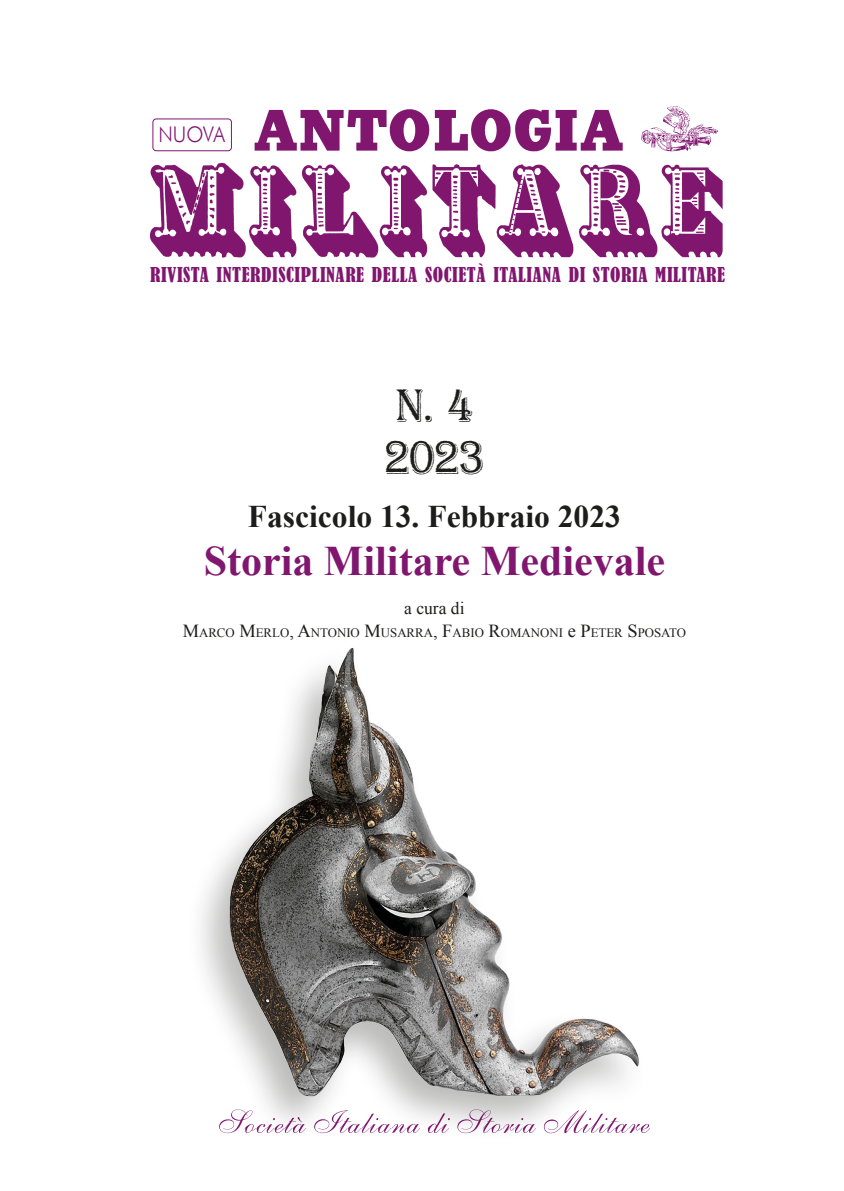
<style>
.page{position:relative;width:844px;height:1191px;background:#fff}
.page>*{position:absolute;margin:0;border:0;box-sizing:border-box;transform-origin:0 0}
.t1{font:300 45.5px "Bay Tavern";color:#1d1d1b}
.note{font:700 42px "Times New Roman";color:#81166f}
.note-2{font:700 31.5px "Times New Roman";color:#1d1d1b}
.t2{font:300 21.53px "Futura BT";letter-spacing:-.01em;color:#81166f;scale:.9 1}
.t3{font:condensed 19.25px "Bernard";letter-spacing:.03em;color:#81166f}
.note-3{font:17.5px "Times New Roman";color:#1d1d1b}
.note-4{font:12.78px "Times New Roman";color:#1d1d1b}
.s1{font-size:18.38px}
</style>
<div class="page">
<img style="left:149px;top:162px;width:574px;height:96px">
<img style="left:254px;top:109px;width:369px;height:43px">
<div style="left:152px;top:118px;width:80px;height:33px;border:1px solid #81166f;border-radius:3px"></div>
<img style="left:641px;top:106px;width:78px;height:46px">
<div style="left:185px;top:642px;width:464px;height:501px;background:#1d1d1b;opacity:.3"></div>
<img style="left:229px;top:647px;width:410px;height:449px">
<p class="t2" style="left:158px;top:122px;width:75px">NUOVA</p>
<p class="t3" style="left:150px;top:264px;width:576px">RIVISTA INTERDISCIPLINARE DELLA SOCIETÀ ITALIANA DI STORIA MILITARE</p>
<p class="t1" style="left:395px;top:377px;width:79px">N. 4</p>
<p class="t1" style="left:385px;top:430px;width:100px">2023</p>
<p class="note-2" style="left:248px;top:494px;width:374px">Fascicolo 13. Febbraio 2023</p>
<p class="note" style="left:204px;top:532px;width:463px">Storia Militare Medievale</p>
<p class="note-3" style="left:404px;top:596px;width:62px">a cura di</p>
<p class="note-4" style="left:183px;top:624px;width:504px"><span class="s1">M</span>ARCO <span class="s1">M</span>ERLO<span class="s1">, A</span>NTONIO <span class="s1">M</span>USARRA<span class="s1">,</span> <span class="s1">F</span>ABIO <span class="s1">R</span>OMANONI <span class="s1">e</span> <span class="s1">P</span>ETER <span class="s1">S</span> POSATO</p>
</div>
